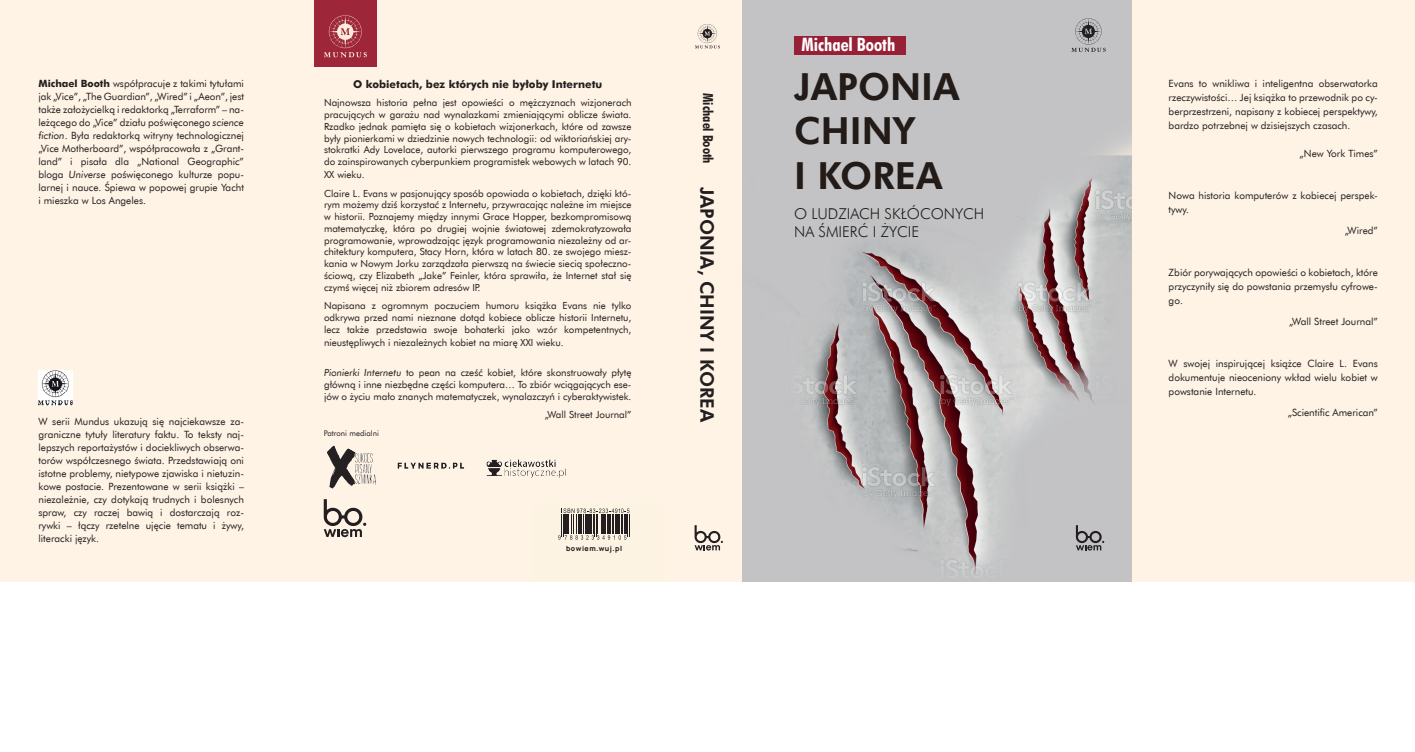
<style>
.page{position:relative;width:1415px;height:752px;background:#fff}
.page>*{position:absolute;margin:0;border:0;box-sizing:border-box;transform-origin:0 0}
.t1{font:37.3px/44.7px "Futura Hv EU";color:#221b18}
.t2{font:18.6px "Futura Hv EU";color:#231f20}
.t3{font:18.4px "Futura Bd Cn EU";color:#fff}
.t4{font:15px/18px "Futura Lt EU";color:#231f20}
.t5{font:700 10.8px "Futura EU";color:#231f20}
.t6{font:10px/13px "Futura EU Normal";color:#231f20;text-align:justify}
.t7{font:9.8px/11.8px "Futura EU Normal";color:#231f20;text-align:justify}
.t8{font:7.8px "Futura EU Normal";color:#231f20}
.t9{font:800 7px "Manrope";letter-spacing:.075em;color:#231f20}
.s1{font-family:"Futura EU";font-style:italic}
.s2{font-family:"Futura EU";font-weight:700}
.s3{font-family:"Futura Bd Cn EU";font-size:13.8px}
</style>
<div class="page">
<div style="left:0;top:0;width:1414px;height:581px;background:#fef2e3"></div>
<img style="left:743px;top:0;width:388px;height:581px">
<svg style="left:695px;top:24px;width:25px;height:25px"></svg>
<div style="left:314px;top:0;width:62px;height:67px;background:#9e2639"></div>
<svg style="left:324px;top:15px;width:43px;height:42px"></svg>
<img style="left:38px;top:370px;width:35px;height:35px">
<div style="left:794px;top:36px;width:112px;height:18px;background:#972036"></div>
<img style="left:486px;top:459px;width:80px;height:19px">
<img style="left:397px;top:462px;width:67px;height:7px">
<img style="left:327px;top:445px;width:49px;height:44px">
<svg style="left:1071px;top:18px;width:35px;height:34px"></svg>
<svg style="left:1076px;top:525px;width:28px;height:25px"></svg>
<svg style="left:324px;top:499px;width:42px;height:38px"></svg>
<svg style="left:694px;top:525px;width:29px;height:25px"></svg>
<svg style="left:558px;top:508px;width:72px;height:31px"></svg>
<h3 class="t3" style="left:801px;top:33px;width:95px">Michael Booth</h3>
<h1 class="t1" style="left:794px;top:66px;width:167px">JAPONIA<br>CHINY<br>I KOREA</h1>
<p class="t5" style="left:353px;top:77px;width:250px">O kobietach, bez których nie byłoby Internetu</p>
<p class="t7" style="left:324px;top:97px;width:309px">Najnowsza historia pełna jest opowieści o mężczyznach wizjonerach pracujących w garażu nad wynalazkami zmieniającymi oblicze świata.<br>Rzadko jednak pamięta się o kobietach wizjonerkach, które od zawsze były pionierkami w dziedzinie nowych technologii: od wiktoriańskiej ary&shy;stokratki Ady Lovelace, autorki pierwszego programu komputerowego, do zainspirowanych cyberpunkiem programistek webowych w latach 90.</p>
<p class="t7" style="left:324px;top:165px;width:309px;line-height:18.6px">XX wieku.<br>Claire L. Evans w pasjonujący sposób opowiada o kobietach, dzięki któ-</p>
<p class="t7" style="left:324px;top:199px;width:309px">rym możemy dziś korzystać z Internetu, przywracając należne im miejsce w historii. Poznajemy między innymi Grace Hopper, bezkompromisową matematyczkę, która po drugiej wojnie światowej zdemokratyzowała programowanie, wprowadzając język programowania niezależny od ar&shy;chitektury komputera, Stacy Horn, która w latach 80. ze swojego miesz&shy;kania w Nowym Jorku zarządzała pierwszą na świecie siecią społeczno&shy;ściową, czy Elizabeth „Jake” Feinler, która sprawiła, że Internet stał się czymś więcej niż zbiorem adresów IP.</p>
<p class="t7" style="left:324px;top:300px;width:309px">Napisana z ogromnym poczuciem humoru książka Evans nie tylko odkrywa przed nami nieznane dotąd kobiece oblicze historii Internetu, lecz także przedstawia swoje bohaterki jako wzór kompetentnych,</p>
<p class="t7" style="left:324px;top:336px;width:241px">nieustępliwych i niezależnych kobiet na miarę XXI wieku.</p>
<p class="t7" style="left:324px;top:367px;width:309px"><span class="s1">Pionierki Internetu</span> to pean na cześć kobiet, które skonstruowały płytę główną i inne niezbędne części komputera… To zbiór wciągających ese&shy;jów o życiu mało znanych matematyczek, wynalazczyń i cyberaktywistek.</p>
<p class="t7" style="left:545px;top:409px;width:88px">„Wall Street Journal”</p>
<p class="t6" style="left:38px;top:77px;width:207px"><span class="s2">Michael Booth</span> współpracuje z takimi tytułami jak „Vice”, „The Guardian”, „Wired” i „Aeon”, jest także założycielką i redaktorką „Terraform” – na&shy;leżącego do „Vice” działu poświęconego <span class="s1">science fiction</span>. Była redaktorką witryny technologicznej „Vice Motherboard”, współpracowała z „Grant&shy;land” i pisała dla „National Geographic” bloga <span class="s1">Universe</span> poświęconego kulturze popu&shy;larnej i nauce. Śpiewa w popowej grupie Yacht i mieszka w Los Angeles.</p>
<p class="t6" style="left:1168px;top:77px;width:211px;line-height:14px">Evans to wnikliwa i inteligentna obserwatorka rzeczywistości… Jej książka to przewodnik po cy&shy;berprzestrzeni, napisany z kobiecej perspektywy, bardzo potrzebnej w dzisiejszych czasach.</p>
<h2 class="t2" style="left:718px;top:93px;width:330px;rotate:90deg"><span class="s3">Michael Booth</span> JAPONIA, CHINY I KOREA</h2>
<p class="t6" style="left:1299px;top:147px;width:80px">„New York Times”</p>
<p class="t6" style="left:1168px;top:189px;width:211px;line-height:14px">Nowa historia komputerów z kobiecej perspek&shy;tywy.</p>
<p class="t6" style="left:1344px;top:224px;width:35px">„Wired”</p>
<p class="t6" style="left:1168px;top:266px;width:211px;line-height:14px">Zbiór porywających opowieści o kobietach, które przyczyniły się do powstania przemysłu cyfrowe&shy;go.</p>
<p class="t6" style="left:1289px;top:315px;width:90px">„Wall Street Journal”</p>
<p class="t6" style="left:1168px;top:357px;width:211px;line-height:14px">W swojej inspirującej książce Claire L. Evans dokumentuje nieoceniony wkład wielu kobiet w powstanie Internetu.</p>
<p class="t6" style="left:1287px;top:406px;width:92px">„Scientific American”</p>
<h3 class="t4" style="left:794px;top:204px;width:191px">O LUDZIACH SKŁÓCONYCH<br>NA ŚMIERĆ I ŻYCIE</h3>
<p class="t6" style="left:38px;top:415px;width:207px">W serii Mundus ukazują się najciekawsze za&shy;graniczne tytuły literatury faktu. To teksty naj&shy;lepszych reportażystów i dociekliwych obserwa&shy;torów współczesnego świata. Przedstawiają oni istotne problemy, nietypowe zjawiska i nietuzin&shy;kowe postacie. Prezentowane w serii książki – niezależnie, czy dotykają trudnych i bolesnych spraw, czy raczej bawią i dostarczają roz&shy;rywki – łączy rzetelne ujęcie tematu i żywy, literacki język.</p>
<p class="t8" style="left:324px;top:428px;width:56px">Patroni medialni</p>
<p class="t9" style="left:566px;top:542px;width:58px">bowiem.wuj.pl</p>
</div>
